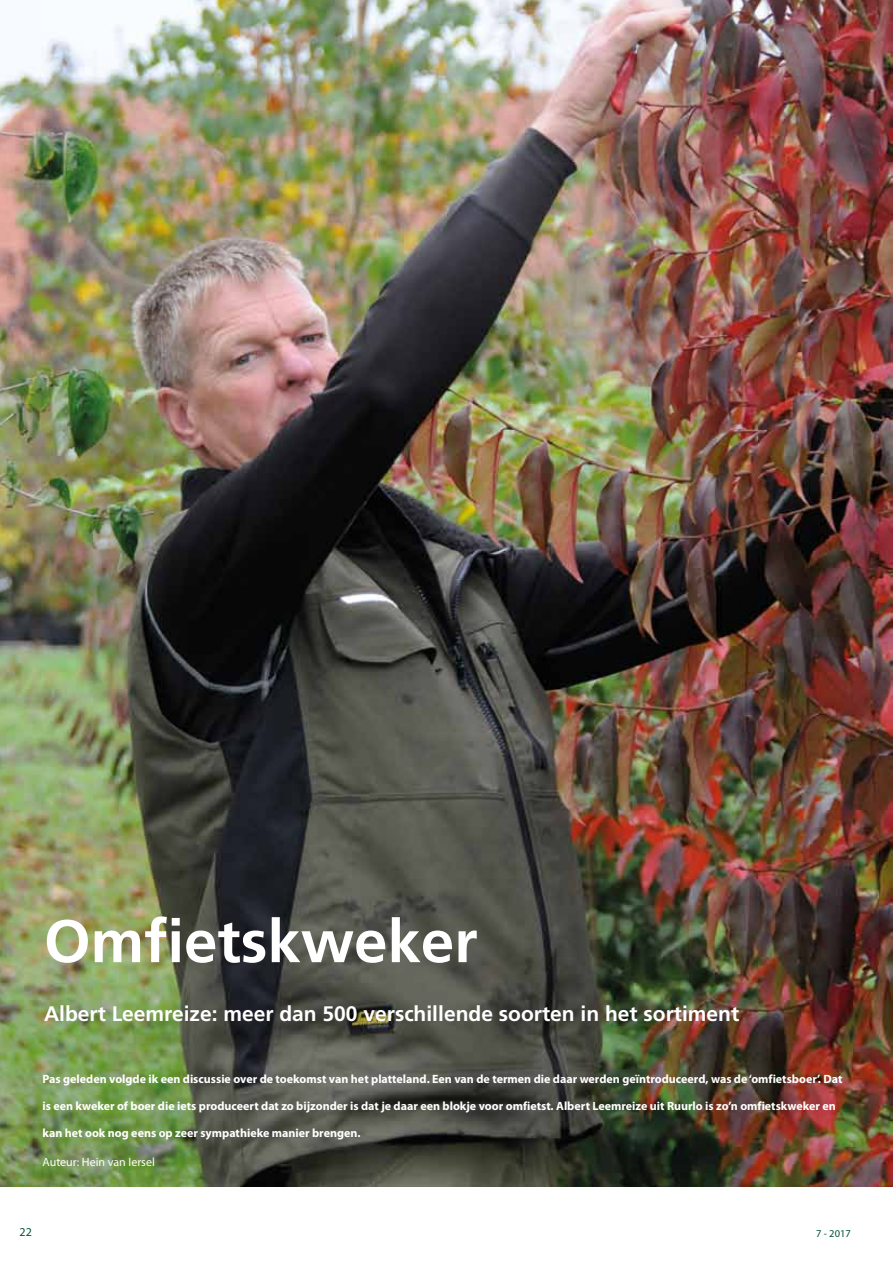
<style>
.page{position:relative;width:893px;height:1263px;background:#fff}
.page>*{position:absolute;margin:0;border:0;box-sizing:border-box;transform-origin:0 0}
.t1{font:700 60px "Frutiger";color:#fff}
.t2{font:700 21px "Frutiger";color:#fff}
.t3{font:700 12px "Myriad Pro";color:#fff}
.t4{font:12px "Myriad Pro";color:#fff}
.t5{font:12px "Myriad Pro";color:#00533d}
.t6{font:10.5px "Myriad Pro";color:#00533d}
</style>
<div class="page">
<img style="left:0;top:0;width:893px;height:1186px">
<h1 class="t1" style="left:44px;top:906px;width:435px">Omfietskweker</h1>
<h2 class="t2" style="left:44px;top:1001px;width:697px">Albert Leemreize: meer dan 500 verschillende soorten in het sortiment</h2>
<p class="t3" style="left:43px;top:1071px;width:801px">Pas geleden volgde ik een discussie over de toekomst van het platteland. Een van de termen die daar werden geïntroduceerd, was de ‘omfietsboer’. Dat</p>
<p class="t3" style="left:43px;top:1098px;width:795px">is een kweker of boer die iets produceert dat zo bijzonder is dat je daar een blokje voor omfietst. Albert Leemreize uit Ruurlo is zo’n omfietskweker en</p>
<p class="t3" style="left:43px;top:1125px;width:320px">kan het ook nog eens op zeer sympathieke manier brengen.</p>
<p class="t4" style="left:43px;top:1154px;width:114px">Auteur: Hein van Iersel</p>
<p class="t5" style="left:20px;top:1224px;width:14px">22</p>
<p class="t6" style="left:816px;top:1227px;width:36px">7 - 2017</p>
</div>
